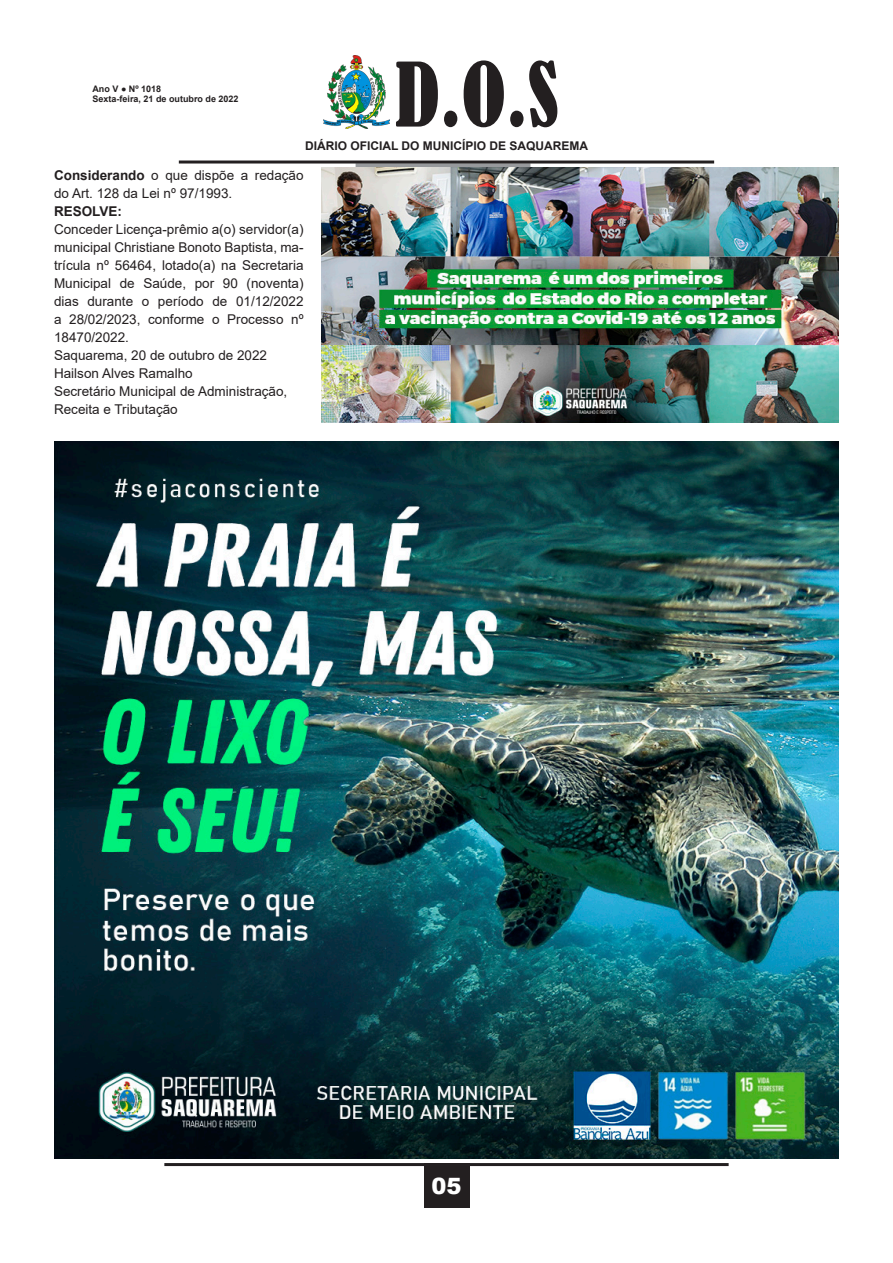
<style>
.page{position:relative;width:893px;height:1263px;background:#fff}
.page>*{position:absolute;margin:0;border:0;box-sizing:border-box;transform-origin:0 0}
.t1{font:condensed 82.5px "Bernard";color:#231f20}
.t2{font:900 22.5px "Arial";color:#fff}
.t3{font:13.5px/18px "Arial";color:#231f20}
.t4{font:700 13.5px "Arial";color:#231f20}
.t5{font:700 12px "Arial";color:#231f20}
.t6{font:700 9px/10.8px "Arial";color:#231f20}
.s1{font-weight:700}
</style>
<div class="page">
<hr style="left:164px;top:1163px;width:565px;height:3px;background:#231f20">
<div style="left:424px;top:1163px;width:45px;height:45px;background:#231f20"></div>
<img style="left:324px;top:55px;width:65px;height:73px">
<div style="left:356px;top:163px;width:174px;height:5px;background:#97999c"></div>
<hr style="left:179px;top:161px;width:535px;height:3px;background:#231f20">
<img style="left:54px;top:441px;width:785px;height:717px">
<img style="left:322px;top:168px;width:517px;height:255px">
<p class="t6" style="left:92px;top:83px;width:148px">Ano V ● Nº 1018<br>Sexta-feira, 21 de outubro de 2022</p>
<h1 class="t1" style="left:395px;top:47px;width:165px">D.O.S</h1>
<p class="t5" style="left:305px;top:137px;width:285px">DIÁRIO OFICIAL DO MUNICÍPIO DE SAQUAREMA</p>
<p class="t3" style="left:54px;top:166px;width:251px"><span class="s1">Considerando</span> o que dispõe a redação do Art. 128 da Lei nº 97/1993.</p>
<p class="t4" style="left:54px;top:202px;width:70px">RESOLVE:</p>
<p class="t3" style="left:54px;top:220px;width:251px;text-align:justify">Conceder Licença-prêmio a(o) servidor(a) municipal Christiane Bonoto Baptista, ma&shy;trícula nº 56464, lotado(a) na Secretaria Municipal de Saúde, por 90 (noventa) dias durante o período de 01/12/2022 a 28/02/2023, conforme o Processo nº 18470/2022.</p>
<p class="t3" style="left:54px;top:346px;width:215px">Saquarema, 20 de outubro de 2022</p>
<p class="t3" style="left:54px;top:364px;width:140px">Hailson Alves Ramalho</p>
<p class="t3" style="left:54px;top:382px;width:235px">Secretário Municipal de Administração,</p>
<p class="t3" style="left:54px;top:400px;width:125px">Receita e Tributação</p>
<h2 class="t2" style="left:431px;top:1170px;width:32px">05</h2>
</div>
